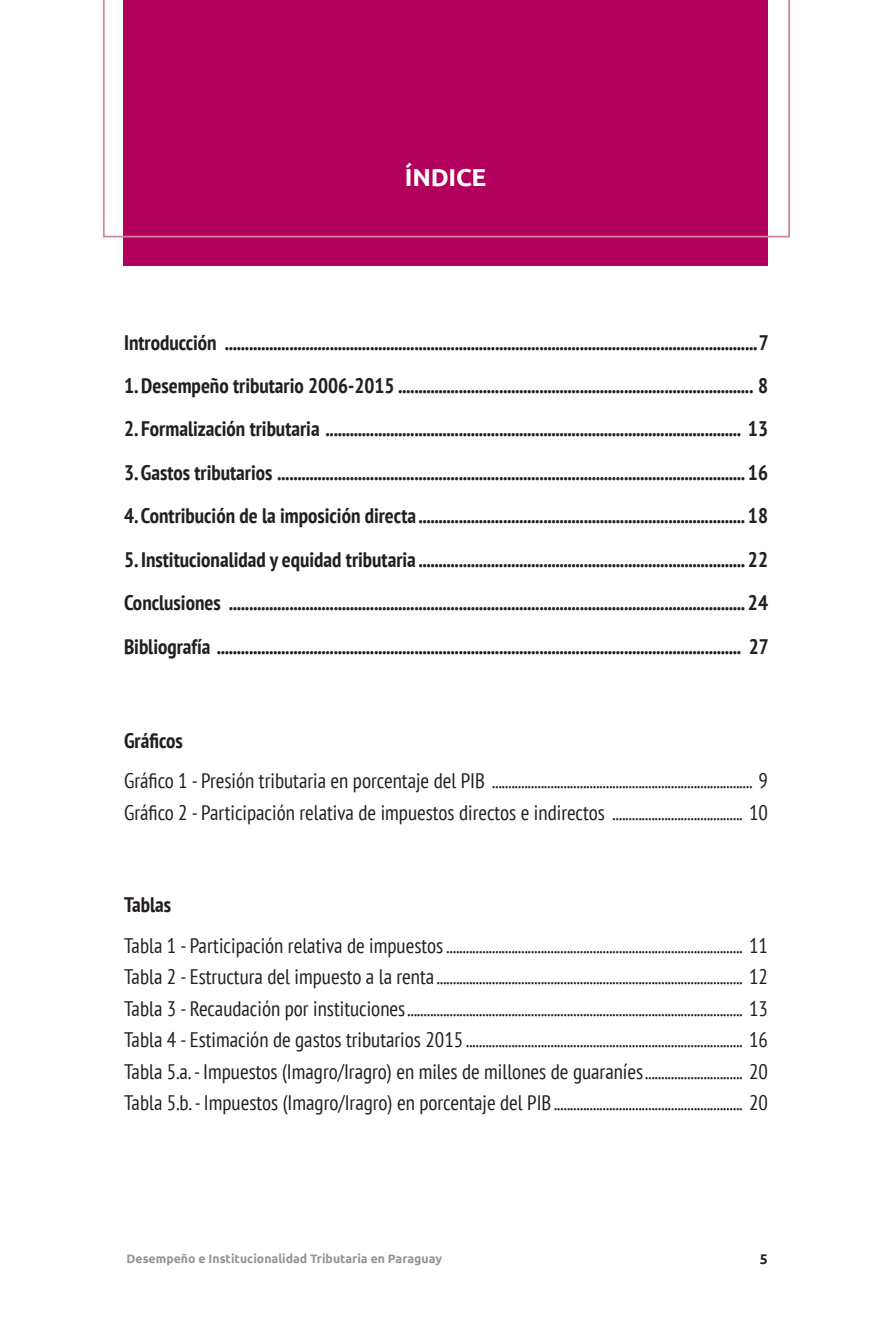
<style>
.page{position:relative;width:893px;height:1340px;background:#fff}
.page>*{position:absolute;margin:0;border:0;box-sizing:border-box;transform-origin:0 0}
.t1{font:700 24.5px "Ubuntu";color:#fff}
.t2{font:700 condensed 21px/43.4px "PT Sans";color:#231f20;text-align:justify}
.t3{font:condensed 21px/31.5px "PT Sans";color:#231f20}
.t4{font:700 14px "Ubuntu";color:#231f20}
.t5{font:700 12.25px "Ubuntu";color:#939598}
</style>
<div class="page">
<div style="left:124px;top:0;width:644px;height:265px;background:#b1015c"></div>
<svg style="left:103px;top:0;width:687px;height:237px"></svg>
<p class="t1" style="left:405px;top:162px;width:67px">ÍNDICE</p>
<p class="t2" style="left:124px;top:320px;width:646px">Introducción ....................................................................................................................................7</p>
<p class="t2" style="left:124px;top:363px;width:646px">1. Desempeño tributario 2006-2015 ........................................................................................ 8</p>
<p class="t2" style="left:124px;top:407px;width:645px">2. Formalización tributaria ....................................................................................................... 13</p>
<p class="t2" style="left:124px;top:450px;width:646px">3. Gastos tributarios .................................................................................................................... 16</p>
<p class="t2" style="left:124px;top:493px;width:646px">4. Contribución de la imposición directa................................................................................. 18</p>
<p class="t2" style="left:124px;top:537px;width:646px">5. Institucionalidad y equidad tributaria ................................................................................. 22<br>Conclusiones ................................................................................................................................ 24<br>Bibliografía .................................................................................................................................. 27</p>
<p class="t2" style="left:124px;top:718px;width:60px">Gráficos</p>
<p class="t3" style="left:124px;top:764px;width:646px">Gráfico 1 - Presión tributaria en porcentaje del PIB ................................................................................ 9<br>Gráfico 2 - Participación relativa de impuestos directos e indirectos ........................................ 10</p>
<p class="t2" style="left:124px;top:882px;width:49px">Tablas</p>
<p class="t3" style="left:124px;top:929px;width:646px;text-align:justify">Tabla 1 - Participación relativa de impuestos........................................................................................... 11<br>Tabla 2 - Estructura del impuesto a la renta.............................................................................................. 12<br>Tabla 3 - Recaudación por instituciones....................................................................................................... 13<br>Tabla 4 - Estimación de gastos tributarios 2015 ..................................................................................... 16<br>Tabla 5.a. - Impuestos (Imagro/Iragro) en miles de millones de guaraníes.............................. 20<br>Tabla 5.b. - Impuestos (Imagro/Iragro) en porcentaje del PIB.......................................................... 20</p>
<p class="t5" style="left:126px;top:1251px;width:317px">Desempeño e Institucionalidad Tributaria en Paraguay</p>
<p class="t4" style="left:760px;top:1250px;width:9px">5</p>
</div>
